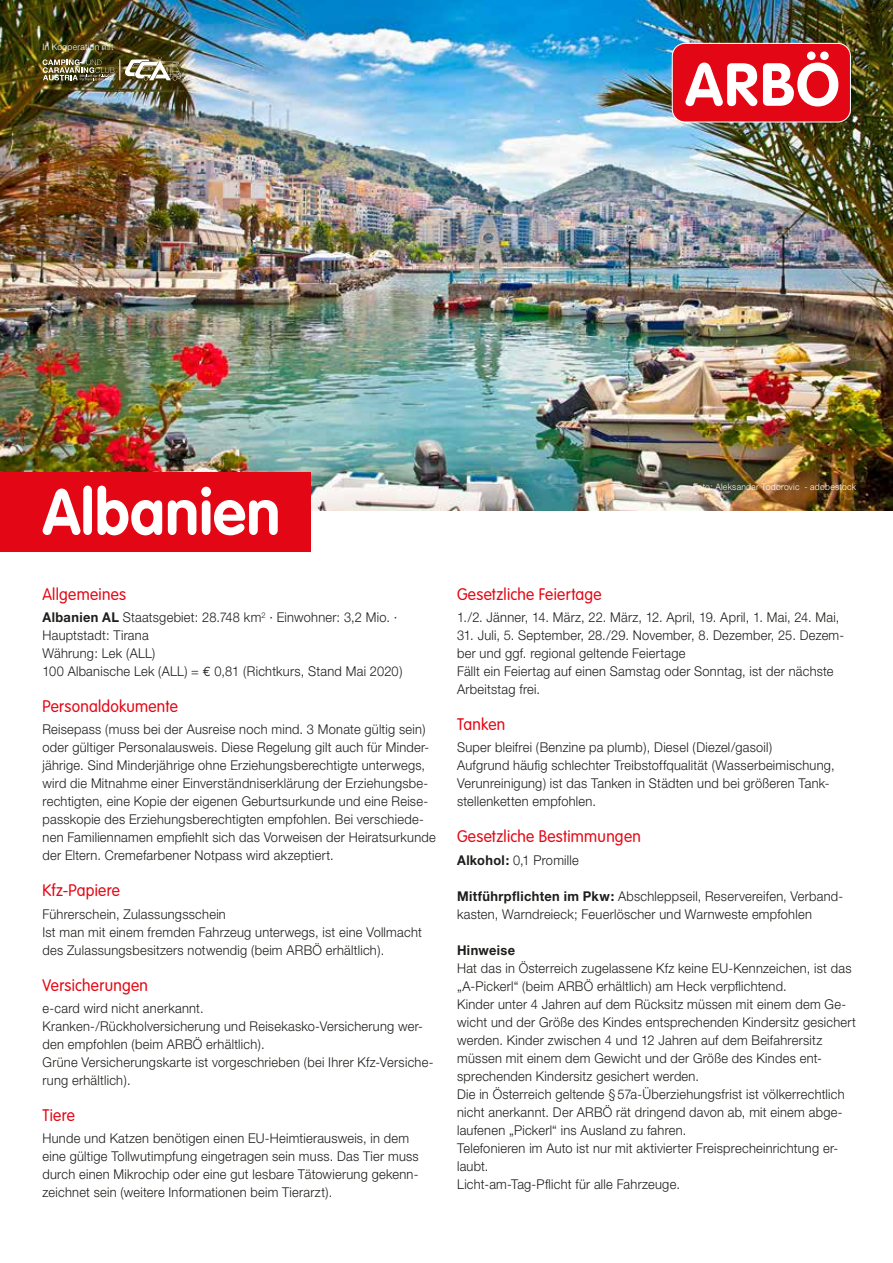
<style>
.page{position:relative;width:893px;height:1263px;background:#fff}
.page>*{position:absolute;margin:0;border:0;box-sizing:border-box;transform-origin:0 0}
.t1{font:700 63.6px "VAG Rounded";letter-spacing:.01em;color:#fff;scale:.95 1}
.t2{font:300 16.5px "VAG Rounded";letter-spacing:.02em;color:#e30614;scale:.95 1}
.t3{font:300 13.5px/18px "Helvetica Neue";letter-spacing:.02em;color:#1d1d1b;scale:.95 1}
.t4{font:700 13.5px "Helvetica Neue";letter-spacing:.03em;color:#1d1d1b;scale:.95 1}
.t5{font:300 9px "Helvetica Neue";letter-spacing:.035em;color:#fff;scale:.95 1}
.s1{font-weight:700}
.s2{font-family:"Euro Mono";font-weight:400}
</style>
<div class="page">
<img style="left:0;top:0;width:893px;height:510px">
<div style="left:672px;top:43px;width:178px;height:79px;background:#e30614;border-radius:13px"></div>
<div style="left:672px;top:43px;width:179px;height:80px;border:1px solid #fff;border-radius:13px"></div>
<svg style="left:685px;top:51px;width:153px;height:55px"></svg>
<div style="left:0;top:472px;width:310px;height:79px;background:#e30614"></div>
<svg style="left:43px;top:59px;width:71px;height:21px"></svg>
<svg style="left:120px;top:57px;width:61px;height:24px"></svg>
<p class="t5" style="left:43px;top:41px;width:76px">In Kooperation mit</p>
<h1 class="t1" style="left:43px;top:475px;width:252px">Albanien</h1>
<p class="t2" style="left:43px;top:584px;width:90px">Allgemeines</p>
<p class="t3" style="left:43px;top:608px;width:380px"><span class="s1">Albanien AL</span> Staatsgebiet: 28.748 km<sup>2</sup> · Einwohner: 3,2 Mio. · Hauptstadt: Tirana<br>Währung: Lek (ALL)<br>100 Albanische Lek (ALL) = <span class="s2">€</span> 0,81 (Richtkurs, Stand Mai 2020)</p>
<p class="t2" style="left:43px;top:697px;width:144px">Personaldokumente</p>
<p class="t3" style="left:43px;top:720px;width:416px">Reisepass (muss bei der Ausreise noch mind. 3 Monate gültig sein) oder gültiger Personalausweis. Diese Regelung gilt auch für Minder&shy;jährige. Sind Minderjährige ohne Erziehungsberechtigte unterwegs, wird die Mitnahme einer Einverständniserklärung der Erziehungsbe&shy;rechtigten, eine Kopie der eigenen Geburtsurkunde und eine Reise&shy;passkopie des Erziehungsberechtigten empfohlen. Bei verschiede&shy;nen Familiennamen empfiehlt sich das Vorweisen der Heiratsurkunde der Eltern. Cremefarbener Notpass wird akzeptiert.</p>
<p class="t2" style="left:43px;top:881px;width:83px">Kfz-Papiere</p>
<p class="t3" style="left:43px;top:904px;width:401px">Führerschein, Zulassungsschein<br>Ist man mit einem fremden Fahrzeug unterwegs, ist eine Vollmacht des Zulassungsbesitzers notwendig (beim ARBÖ erhältlich).</p>
<p class="t2" style="left:43px;top:975px;width:113px">Versicherungen</p>
<p class="t3" style="left:43px;top:999px;width:413px">e-card wird nicht anerkannt.<br>Kranken-/Rückholversicherung und Reisekasko-Versicherung wer&shy;den empfohlen (beim ARBÖ erhältlich).<br>Grüne Versicherungskarte ist vorgeschrieben (bei Ihrer Kfz-Versiche&shy;rung erhältlich).</p>
<p class="t2" style="left:43px;top:1106px;width:36px">Tiere</p>
<p class="t3" style="left:43px;top:1129px;width:398px">Hunde und Katzen benötigen einen EU-Heimtierausweis, in dem eine gültige Tollwutimpfung eingetragen sein muss. Das Tier muss durch einen Mikrochip oder eine gut lesbare Tätowierung gekenn&shy;zeichnet sein (weitere Informationen beim Tierarzt).</p>
<p class="t5" style="left:693px;top:481px;width:173px">Foto: Aleksandar Todorovic - adobestock</p>
<p class="t2" style="left:457px;top:584px;width:154px">Gesetzliche Feiertage</p>
<p class="t3" style="left:457px;top:608px;width:404px">1./2. Jänner, 14. März, 22. März, 12. April, 19. April, 1. Mai, 24. Mai,</p>
<p class="t3" style="left:457px;top:626px;width:409px">31. Juli, 5. September, 28./29. November, 8. Dezember, 25. Dezem&shy;ber und ggf. regional geltende Feiertage<br>Fällt ein Feiertag auf einen Samstag oder Sonntag, ist der nächste Arbeitstag frei.</p>
<p class="t2" style="left:457px;top:715px;width:52px">Tanken</p>
<p class="t3" style="left:457px;top:738px;width:399px">Super bleifrei (Benzine pa plumb), Diesel (Diezel/gasoil)<br>Aufgrund häufig schlechter Treibstoffqualität (Wasserbeimischung, Verunreinigung) ist das Tanken in Städten und bei größeren Tank&shy;stellenketten empfohlen.</p>
<p class="t2" style="left:457px;top:827px;width:195px">Gesetzliche Bestimmungen</p>
<p class="t3" style="left:457px;top:850px;width:130px"><span class="s1">Alkohol:</span> 0,1 Promille</p>
<p class="t3" style="left:457px;top:886px;width:408px"><span class="s1">Mitführpflichten im Pkw:</span> Abschleppseil, Reservereifen, Verband&shy;kasten, Warndreieck; Feuerlöscher und Warnweste empfohlen</p>
<p class="t4" style="left:457px;top:941px;width:63px">Hinweise</p>
<p class="t3" style="left:457px;top:958px;width:421px">Hat das in Österreich zugelassene Kfz keine EU-Kennzeichen, ist das „A-Pickerl“ (beim ARBÖ erhältlich) am Heck verpflichtend.<br>Kinder unter 4 Jahren auf dem Rücksitz müssen mit einem dem Ge&shy;wicht und der Größe des Kindes entsprechenden Kindersitz gesichert werden. Kinder zwischen 4 und 12 Jahren auf dem Beifahrersitz müssen mit einem dem Gewicht und der Größe des Kindes ent&shy;sprechenden Kindersitz gesichert werden.<br>Die in Österreich geltende § 57a-Überziehungsfrist ist völkerrechtlich nicht anerkannt. Der ARBÖ rät dringend davon ab, mit einem abge&shy;laufenen „Pickerl“ ins Ausland zu fahren.<br>Telefonieren im Auto ist nur mit aktivierter Freisprecheinrichtung er&shy;laubt.<br>Licht-am-Tag-Pflicht für alle Fahrzeuge.</p>
</div>
